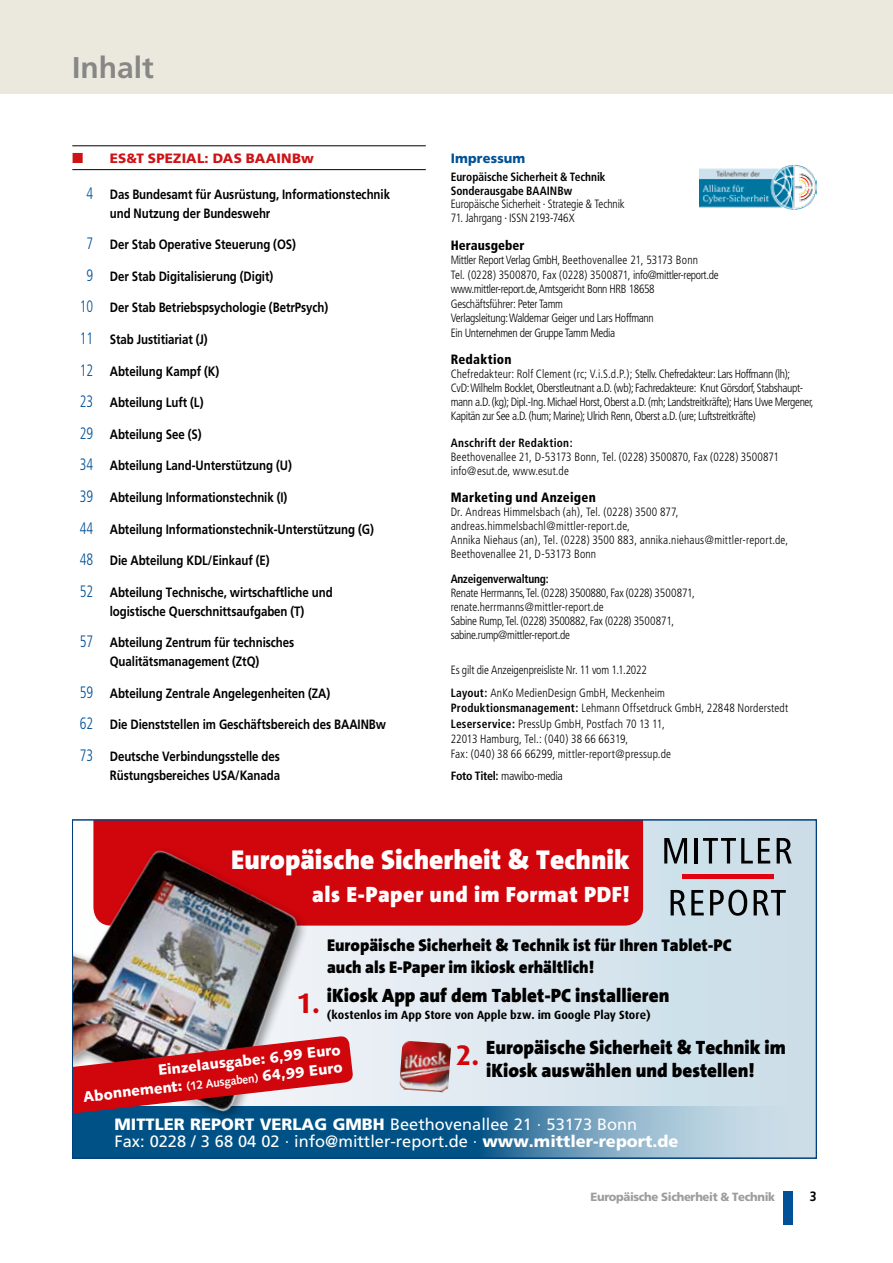
<style>
.page{position:relative;width:893px;height:1263px;background:#fff}
.page>*{position:absolute;margin:0;border:0;box-sizing:border-box;transform-origin:0 0}
.t1{font:700 30px "Frutiger LT Pro";color:#878786}
.t2{font:900 27.45px "The Sans B9";color:#fff}
.t3{font:900 22.35px "The Sans B9";letter-spacing:.02em;color:#fff}
.t4{font:900 19.35px/22.4px "The Sans B9";color:#000;text-align:center}
.t5{font:900 17.1px/22.4px "The Sans B9";color:#000}
.t6{font:16.35px/17.9px "Frutiger";color:#fff}
.t7{font:900 14.85px/17.2px "Syntax";color:#fff;text-align:right}
.t8{font:700 13.5px/18.9px "Frutiger LT Pro";letter-spacing:-.005em;color:#000;text-align:center;scale:.85 1}
.t9{font:900 condensed 13.5px "Frutiger";letter-spacing:.02em;color:#000;scale:.95 1}
.t10{font:900 13.5px "Frutiger LT Pro";letter-spacing:.01em;color:#cd1316}
.t11{font:900 13.5px "Frutiger LT Pro";letter-spacing:.01em;color:#005197;scale:.95 1}
.t12{font:700 13.5px "Frutiger";color:#000;scale:.9 1}
.t13{font:300 condensed 12px/13.8px "Frutiger";letter-spacing:-.02em;color:#000;scale:.95 1}
.t14{font:300 condensed 12px/15.3px "Frutiger";letter-spacing:.01em;color:#000;scale:.95 1}
.t15{font:300 condensed 12px/13.8px "Frutiger";letter-spacing:.015em;color:#000;scale:.95 1}
.t16{font:700 condensed 12px/13.8px "Frutiger";letter-spacing:-.005em;color:#000;scale:.95 1}
.t17{font:700 12px "Dax";color:#000}
.t18{font:300 condensed 12px "Frutiger";letter-spacing:-.02em;color:#000}
.t19{font:900 11.85px "Frutiger";letter-spacing:-.03em;color:#9c9d9d;scale:.96 1}
.s1{font-family:"Frutiger";font-weight:300;font-stretch:condensed;font-size:16.5px;color:#005197}
.s2{font-weight:300}
.s3{font-weight:700}
.s4{font-family:"Dax";font-weight:700;font-size:28.35px;color:#d1050c}
.s5{font-weight:700;font-size:12px}
.s6{font-weight:900}
</style>
<div class="page">
<div style="left:783px;top:1191px;width:9px;height:33px;background:#005197"></div>
<img style="left:699px;top:164px;width:117px;height:46px">
<div style="left:0;top:0;width:893px;height:94px;background:#ebe9de"></div>
<hr style="left:72px;top:146px;width:354px;height:1px;background:#000">
<hr style="left:72px;top:169px;width:354px;height:1px;background:#000">
<svg style="left:344px;top:822px;width:470px;height:284px;background:#d7e3ec"></svg>
<svg style="left:344px;top:1106px;width:470px;height:50px;background:#6395b5"></svg>
<div style="left:344px;top:822px;width:299px;height:103px;background:#d1050c"></div>
<svg style="left:664px;top:838px;width:23px;height:25px"></svg>
<hr style="left:694px;top:838px;width:4px;height:25px;background:#000">
<svg style="left:703px;top:838px;width:67px;height:25px;background:#93a0a7"></svg>
<svg style="left:777px;top:838px;width:15px;height:25px"></svg>
<svg style="left:671px;top:890px;width:33px;height:25px"></svg>
<svg style="left:710px;top:890px;width:37px;height:26px"></svg>
<svg style="left:754px;top:890px;width:32px;height:25px"></svg>
<hr style="left:682px;top:875px;width:92px;height:4px;background:#e3000f">
<img style="left:74px;top:822px;width:270px;height:334px">
<svg style="left:74px;top:1035px;width:280px;height:93px;background:#954151"></svg>
<img style="left:399px;top:1040px;width:52px;height:52px">
<p class="t1" style="left:72px;top:50px;width:83px">Inhalt</p>
<p class="t10" style="left:110px;top:150px;width:206px">ES&amp;T SPEZIAL: DAS BAAINBw</p>
<p class="t8" style="left:110px;top:185px;width:331px;text-align:left;text-indent:-23px"><span class="s1">4</span> Das Bundesamt für Ausrüstung, Informationstechnik und Nutzung der Bundeswehr</p>
<p class="t8" style="left:87px;top:235px;width:248px"><span class="s1">7</span> Der Stab Operative Steuerung (OS)</p>
<p class="t8" style="left:87px;top:267px;width:221px"><span class="s1">9</span> Der Stab Digitalisierung (Digit)</p>
<p class="t8" style="left:80px;top:298px;width:294px"><span class="s1">10</span> Der Stab Betriebspsychologie (BetrPsych)</p>
<p class="t8" style="left:80px;top:330px;width:152px"><span class="s1">11</span> Stab Justitiariat (J)</p>
<p class="t8" style="left:80px;top:362px;width:166px"><span class="s1">12</span> Abteilung Kampf (K)</p>
<p class="t8" style="left:80px;top:393px;width:147px"><span class="s1">23</span> Abteilung Luft (L)</p>
<p class="t8" style="left:80px;top:425px;width:145px"><span class="s1">29</span> Abteilung See (S)</p>
<p class="t8" style="left:80px;top:456px;width:251px"><span class="s1">34</span> Abteilung Land-Unterstützung (U)</p>
<p class="t8" style="left:80px;top:488px;width:246px"><span class="s1">39</span> Abteilung Informationstechnik (I)</p>
<p class="t8" style="left:80px;top:519px;width:348px"><span class="s1">44</span> Abteilung Informationstechnik-Unterstützung (G)</p>
<p class="t8" style="left:80px;top:551px;width:225px"><span class="s1">48</span> Die Abteilung KDL/Einkauf (E)</p>
<p class="t8" style="left:80px;top:583px;width:299px"><span class="s1">52</span> Abteilung Technische, wirtschaftliche und logistische Querschnittsaufgaben (T)</p>
<p class="t8" style="left:80px;top:633px;width:254px"><span class="s1">57</span> Abteilung Zentrum für technisches<br>Qualitätsmanagement (ZtQ)</p>
<p class="t8" style="left:80px;top:683px;width:296px"><span class="s1">59</span> Abteilung Zentrale Angelegenheiten (ZA)</p>
<p class="t8" style="left:80px;top:715px;width:362px"><span class="s1">62</span> Die Dienststellen im Geschäftsbereich des BAAINBw</p>
<p class="t8" style="left:80px;top:747px;width:237px;text-align:right"><span class="s1">73</span> Deutsche Verbindungsstelle des<br>Rüstungsbereiches USA/Kanada</p>
<p class="t11" style="left:451px;top:150px;width:80px">Impressum</p>
<p class="t16" style="left:451px;top:170px;width:185px">Europäische Sicherheit &amp; Technik<br>Sonderausgabe BAAINBw<br><span class="s2">Europäische Sicherheit · Strategie &amp; Technik</span></p>
<p class="t13" style="left:451px;top:211px;width:132px">71. Jahrgang · ISSN 2193-746X</p>
<p class="t9" style="left:451px;top:237px;width:79px">Herausgeber</p>
<p class="t13" style="left:451px;top:253px;width:283px;line-height:14.5px">Mittler Report Verlag GmbH, Beethovenallee 21, 53173 Bonn<br>Tel. (0228) 3500870, Fax (0228) 3500871, info@mittler-report.de www.mittler-report.de, Amtsgericht Bonn HRB 18658<br>Geschäftsführer: Peter Tamm<br>Verlagsleitung: Waldemar Geiger und Lars Hoffmann<br>Ein Unternehmen der Gruppe Tamm Media</p>
<p class="t9" style="left:451px;top:352px;width:66px">Redaktion</p>
<p class="t13" style="left:451px;top:367px;width:383px">Chefredakteur: Rolf Clement (rc; V.i.S.d.P.); Stellv. Chefredakteur: Lars Hoffmann (lh);<br>CvD: Wilhelm Bocklet, Oberstleutnant a.D. (wb); Fachredakteure: Knut Görsdorf, Stabshaupt&shy;mann a.D. (kg); Dipl.-Ing. Michael Horst, Oberst a.D. (mh; Landstreitkräfte); Hans Uwe Mergener, Kapitän zur See a.D. (hum; Marine); Ulrich Renn, Oberst a.D. (ure; Luftstreitkräfte)</p>
<p class="t14" style="left:451px;top:436px;width:347px;line-height:13.8px"><span class="s3">Anschrift der Redaktion:<br></span>Beethovenallee 21, D-53173 Bonn, Tel. (0228) 3500870, Fax (0228) 3500871 info@esut.de, www.esut.de</p>
<p class="t9" style="left:451px;top:489px;width:154px">Marketing und Anzeigen</p>
<p class="t15" style="left:451px;top:505px;width:357px">Dr. Andreas Himmelsbach (ah), Tel. (0228) 3500 877, andreas.himmelsbachl@mittler-report.de,<br>Annika Niehaus (an), Tel. (0228) 3500 883, annika.niehaus@mittler-report.de, Beethovenallee 21, D-53173 Bonn</p>
<p class="t13" style="left:451px;top:572px;width:259px"><span class="s3">Anzeigenverwaltung:<br></span>Renate Herrmanns, Tel. (0228) 3500880, Fax (0228) 3500871, renate.herrmanns@mittler-report.de<br>Sabine Rump, Tel. (0228) 3500882, Fax (0228) 3500871, sabine.rump@mittler-report.de</p>
<p class="t13" style="left:451px;top:658px;width:227px;line-height:23.1px">Es gilt die Anzeigenpreisliste Nr. 11 vom 1.1.2022<br><span class="s3">Layout:</span> AnKo MedienDesign GmbH, Meckenheim</p>
<p class="t14" style="left:451px;top:701px;width:357px"><span class="s3">Produktionsmanagement:</span> Lehmann Offsetdruck GmbH, 22848 Norderstedt <span class="s3">Leserservice:</span> PressUp GmbH, Postfach 70 13 11,<br>22013 Hamburg, Tel.: (040) 38 66 66319,<br>Fax: (040) 38 66 66299, mittler-report@pressup.de</p>
<p class="t18" style="left:451px;top:769px;width:114px"><span class="s3">Foto Titel:</span> mawibo-media</p>
<h2 class="t2" style="left:231px;top:844px;width:400px">Europäische Sicherheit &amp; Technik</h2>
<h3 class="t3" style="left:312px;top:882px;width:319px">als E-Paper und im Format PDF!</h3>
<h3 class="t5" style="left:327px;top:934px;width:406px">Europäische Sicherheit &amp; Technik ist für Ihren Tablet-PC auch als E-Paper im ikiosk erhältlich!</h3>
<h3 class="t4" style="left:296px;top:985px;width:374px"><span class="s4">1.</span> iKiosk App auf dem Tablet-PC installieren</h3>
<p class="t17" style="left:327px;top:1008px;width:325px">(kostenlos im App Store von Apple bzw. im Google Play Store)</p>
<h3 class="t4" style="left:456px;top:1037px;width:331px"><span class="s4">2.</span> Europäische Sicherheit &amp; Technik im iKiosk auswählen und bestellen!</h3>
<p class="t7" style="left:80px;top:1072px;width:263px;rotate:-7deg">Einzelausgabe: 6,99 Euro<br>Abonnement: <span class="s5">(12 Ausgaben)</span> 64,99 Euro</p>
<h3 class="t6" style="left:115px;top:1115px;width:565px"><span class="s6">MITTLER REPORT VERLAG GMBH</span> Beethovenallee 21 · 53173 Bonn<br>Fax: 0228 / 3 68 04 02 · info@mittler-report.de · <span class="s6">www.mittler-report.de</span></h3>
<p class="t19" style="left:590px;top:1189px;width:194px">Europäische Sicherheit &amp; Technik</p>
<p class="t12" style="left:810px;top:1189px;width:9px">3</p>
</div>
